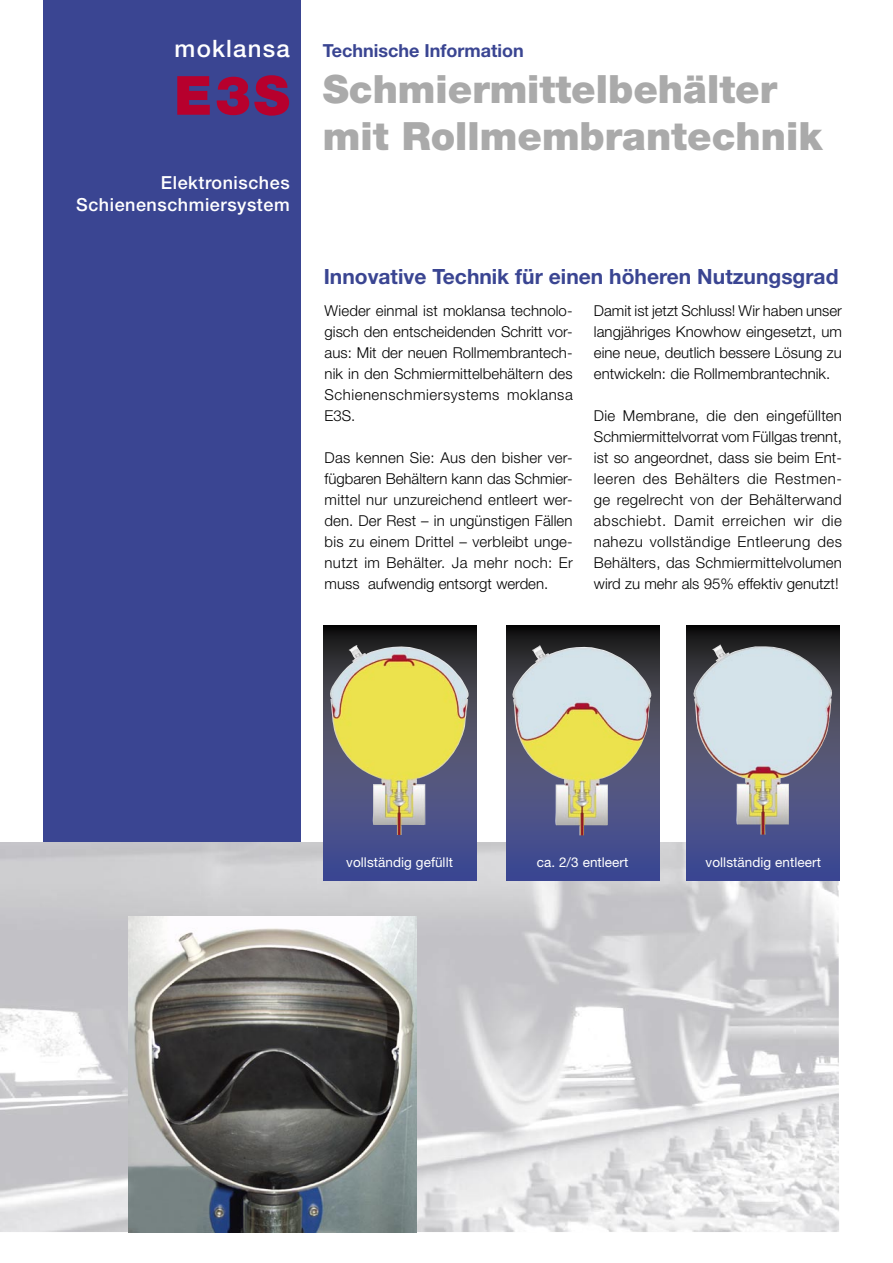
<style>
.page{position:relative;width:893px;height:1263px;background:#fff}
.page>*{position:absolute;margin:0;border:0;box-sizing:border-box;transform-origin:0 0}
.ES3{font:900 54px "Helvetica Neue";color:#b7002d}
.head-1{font:900 39px/46.8px "Helvetica Neue";color:#aaa}
.moklansa{font:500 24px "Helvetica Neue";letter-spacing:.05em;color:#fff}
.head-2{font:700 21px "Helvetica Neue";color:#3a4592}
.prodname{font:500 18px/22.5px "Helvetica Neue";letter-spacing:.03em;color:#fff;text-align:right}
.head-1-2{font:700 18px "Helvetica Neue";color:#3a4592}
.body{font:300 15px/21px "Helvetica Neue";color:#000;text-align:justify}
.bu{font:13.5px "Helvetica Neue";letter-spacing:.005em;color:#fff}
</style>
<div class="page">
<div style="left:43px;top:0;width:257px;height:1178px;background:#3a4592"></div>
<img style="left:0;top:842px;width:839px;height:390px">
<svg style="left:687px;top:625px;width:153px;height:255px;background:#373d69"></svg>
<img style="left:692px;top:644px;width:140px;height:190px">
<svg style="left:323px;top:625px;width:153px;height:255px;background:#363c68"></svg>
<img style="left:328px;top:645px;width:141px;height:190px">
<svg style="left:506px;top:625px;width:153px;height:255px;background:#363c68"></svg>
<img style="left:511px;top:645px;width:141px;height:190px">
<img style="left:129px;top:917px;width:287px;height:316px">
<p class="moklansa" style="left:175px;top:34px;width:117px">moklansa</p>
<p class="ES3" style="left:174px;top:63px;width:117px">E3S</p>
<p class="prodname" style="left:76px;top:171px;width:215px">Elektronisches<br>Schienenschmiersystem</p>
<p class="head-1-2" style="left:323px;top:39px;width:203px">Technische Information</p>
<p class="head-1" style="left:323px;top:66px;width:501px">Schmiermittelbehälter mit Rollmembrantechnik</p>
<p class="head-2" style="left:324px;top:264px;width:516px">Innovative Technik für einen höheren Nutzungsgrad</p>
<p class="body" style="left:325px;top:299px;width:250px">Wieder einmal ist moklansa technolo&shy;gisch den entscheidenden Schritt vor&shy;aus: Mit der neuen Rollmembrantech&shy;nik in den Schmiermittelbehältern des Schienenschmiersystems moklansa E3S.</p>
<p class="body" style="left:325px;top:446px;width:250px">Das kennen Sie: Aus den bisher ver&shy;fügbaren Behältern kann das Schmier&shy;mittel nur unzureichend entleert wer&shy;den. Der Rest – in ungünstigen Fällen bis zu einem Drittel – verbleibt unge&shy;nutzt im Behälter. Ja mehr noch: Er muss aufwendig entsorgt werden.</p>
<p class="body" style="left:594px;top:299px;width:250px">Damit ist jetzt Schluss! Wir haben unser langjähriges Knowhow eingesetzt, um eine neue, deutlich bessere Lösung zu entwickeln: die Rollmembrantechnik.</p>
<p class="body" style="left:594px;top:404px;width:250px">Die Membrane, die den eingefüllten Schmiermittelvorrat vom Füllgas trennt, ist so angeordnet, dass sie beim Ent&shy;leeren des Behälters die Restmen&shy;ge regelrecht von der Behälterwand abschiebt. Damit erreichen wir die nahezu vollständige Entleerung des Behälters, das Schmiermittelvolumen wird zu mehr als 95% effektiv genutzt!</p>
<p class="bu" style="left:346px;top:855px;width:108px">vollständig gefüllt</p>
<p class="bu" style="left:537px;top:855px;width:93px">ca. 2/3 entleert</p>
<p class="bu" style="left:706px;top:855px;width:117px">vollständig entleert</p>
</div>
